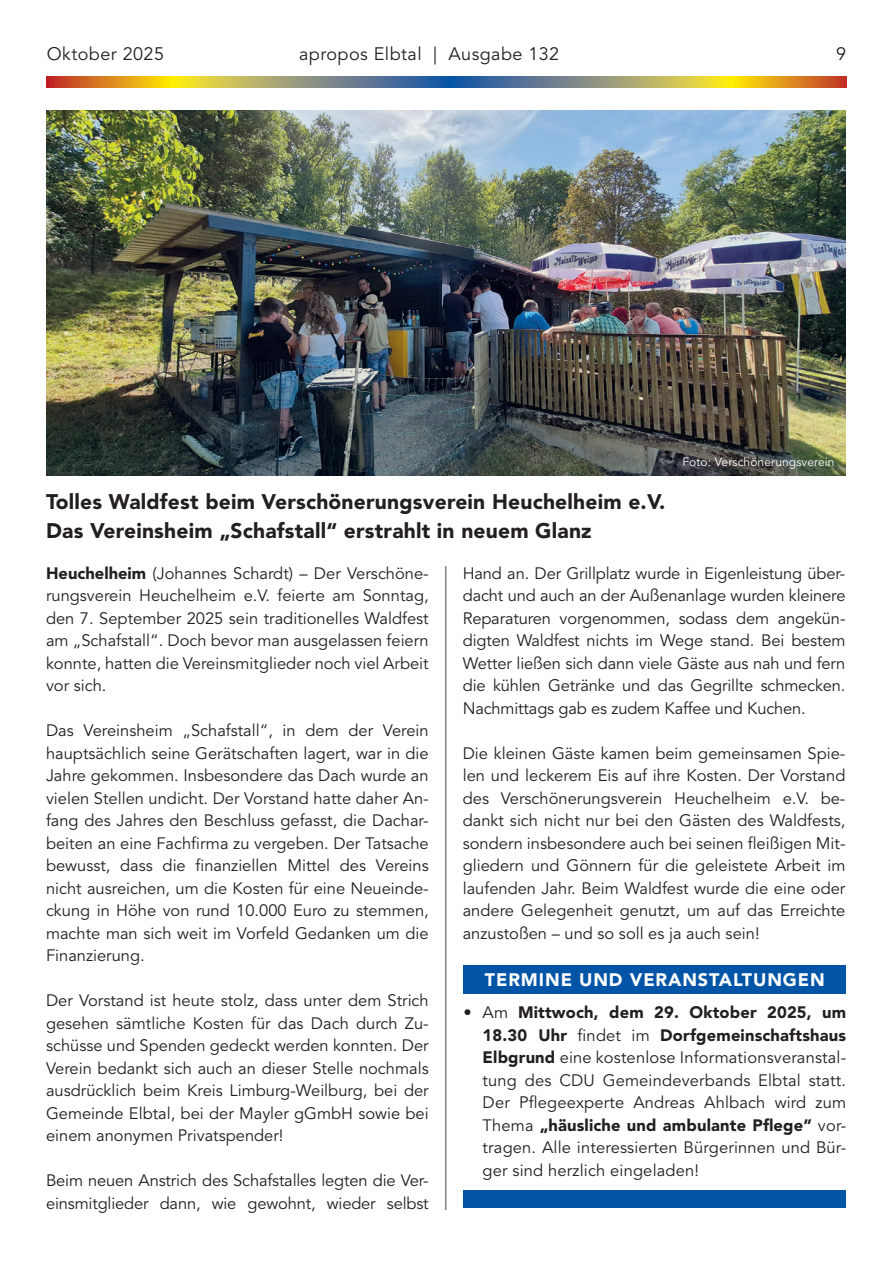
<style>
.page{position:relative;width:893px;height:1263px;background:#fff}
.page>*{position:absolute;margin:0;border:0;box-sizing:border-box;transform-origin:0 0}
.t1{font:900 21px/28.5px "Avenir LT Std";letter-spacing:.01em;color:#231f20}
.t2{font:18px "Avenir LT Std";letter-spacing:.025em;color:#231f20}
.t3{font:900 18px "Avenir LT Std";letter-spacing:.05em;color:#fff}
.t4{font:16.5px/22.5px "Avenir LT Std";color:#231f20;text-align:justify}
.t5{font:12px "Avenir LT Std";letter-spacing:.01em;color:#fff}
.s1{font-weight:900}
</style>
<div class="page">
<svg style="left:47px;top:77px;width:799px;height:10px;background:#a3935b"></svg>
<div style="left:463px;top:965px;width:383px;height:29px;background:#0154a6"></div>
<div style="left:463px;top:1191px;width:383px;height:17px;background:#0154a6"></div>
<hr style="left:445px;top:566px;width:1px;height:644px;background:#808285">
<img style="left:46px;top:111px;width:799px;height:364px">
<p class="t2" style="left:47px;top:44px;width:119px">Oktober 2025</p>
<p class="t2" style="left:299px;top:44px;width:262px">apropos Elbtal | Ausgabe 132</p>
<p class="t2" style="left:836px;top:44px;width:12px">9</p>
<p class="t1" style="left:46px;top:487px;width:621px">Tolles Waldfest beim Verschönerungsverein Heuchelheim e.V.<br>Das Vereinsheim „Schafstall“ erstrahlt in neuem Glanz</p>
<p class="t5" style="left:682px;top:455px;width:154px">Foto: Verschönerungsverein</p>
<p class="t4" style="left:46px;top:562px;width:384px"><span class="s1">Heuchelheim</span> (Johannes Schardt) – Der Verschöne&shy;rungsverein Heuchelheim e.V. feierte am Sonntag, den 7. September 2025 sein traditionelles Waldfest am „Schafstall“. Doch bevor man ausgelassen feiern konnte, hatten die Vereinsmitglieder noch viel Arbeit vor sich.</p>
<p class="t4" style="left:46px;top:720px;width:384px">Das Vereinsheim „Schafstall“, in dem der Verein hauptsächlich seine Gerätschaften lagert, war in die Jahre gekommen. Insbesondere das Dach wurde an vielen Stellen undicht. Der Vorstand hatte daher An&shy;fang des Jahres den Beschluss gefasst, die Dachar&shy;beiten an eine Fachfirma zu vergeben. Der Tatsache bewusst, dass die finanziellen Mittel des Vereins nicht ausreichen, um die Kosten für eine Neueinde&shy;ckung in Höhe von rund 10.000 Euro zu stemmen, machte man sich weit im Vorfeld Gedanken um die Finanzierung.</p>
<p class="t4" style="left:46px;top:990px;width:384px">Der Vorstand ist heute stolz, dass unter dem Strich gesehen sämtliche Kosten für das Dach durch Zu&shy;schüsse und Spenden gedeckt werden konnten. Der Verein bedankt sich auch an dieser Stelle nochmals ausdrücklich beim Kreis Limburg-Weilburg, bei der Gemeinde Elbtal, bei der Mayler gGmbH sowie bei einem anonymen Privatspender!</p>
<p class="t4" style="left:46px;top:1170px;width:384px">Beim neuen Anstrich des Schafstalles legten die Ver&shy;einsmitglieder dann, wie gewohnt, wieder selbst</p>
<p class="t4" style="left:463px;top:562px;width:384px">Hand an. Der Grillplatz wurde in Eigenleistung über&shy;dacht und auch an der Außenanlage wurden kleinere Reparaturen vorgenommen, sodass dem angekün&shy;digten Waldfest nichts im Wege stand. Bei bestem Wetter ließen sich dann viele Gäste aus nah und fern die kühlen Getränke und das Gegrillte schmecken.<br>Nachmittags gab es zudem Kaffee und Kuchen.</p>
<p class="t4" style="left:463px;top:742px;width:384px">Die kleinen Gäste kamen beim gemeinsamen Spie&shy;len und leckerem Eis auf ihre Kosten. Der Vorstand des Verschönerungsverein Heuchelheim e.V. be&shy;dankt sich nicht nur bei den Gästen des Waldfests, sondern insbesondere auch bei seinen fleißigen Mit&shy;gliedern und Gönnern für die geleistete Arbeit im laufenden Jahr. Beim Waldfest wurde die eine oder andere Gelegenheit genutzt, um auf das Erreichte anzustoßen – und so soll es ja auch sein!</p>
<p class="t3" style="left:485px;top:969px;width:341px">TERMINE UND VERANSTALTUNGEN</p>
<p class="t4" style="left:483px;top:1002px;width:365px;text-indent:-19px">• Am <span class="s1">Mittwoch, dem 29. Oktober 2025, um 18.30 Uhr</span> findet im <span class="s1">Dorfgemeinschaftshaus Elbgrund</span> eine kostenlose Informationsveranstal&shy;tung des CDU Gemeindeverbands Elbtal statt.<br>Der Pflegeexperte Andreas Ahlbach wird zum Thema <span class="s1">„häusliche und ambulante Pflege”</span> vor&shy;tragen. Alle interessierten Bürgerinnen und Bür&shy;ger sind herzlich eingeladen!</p>
</div>
